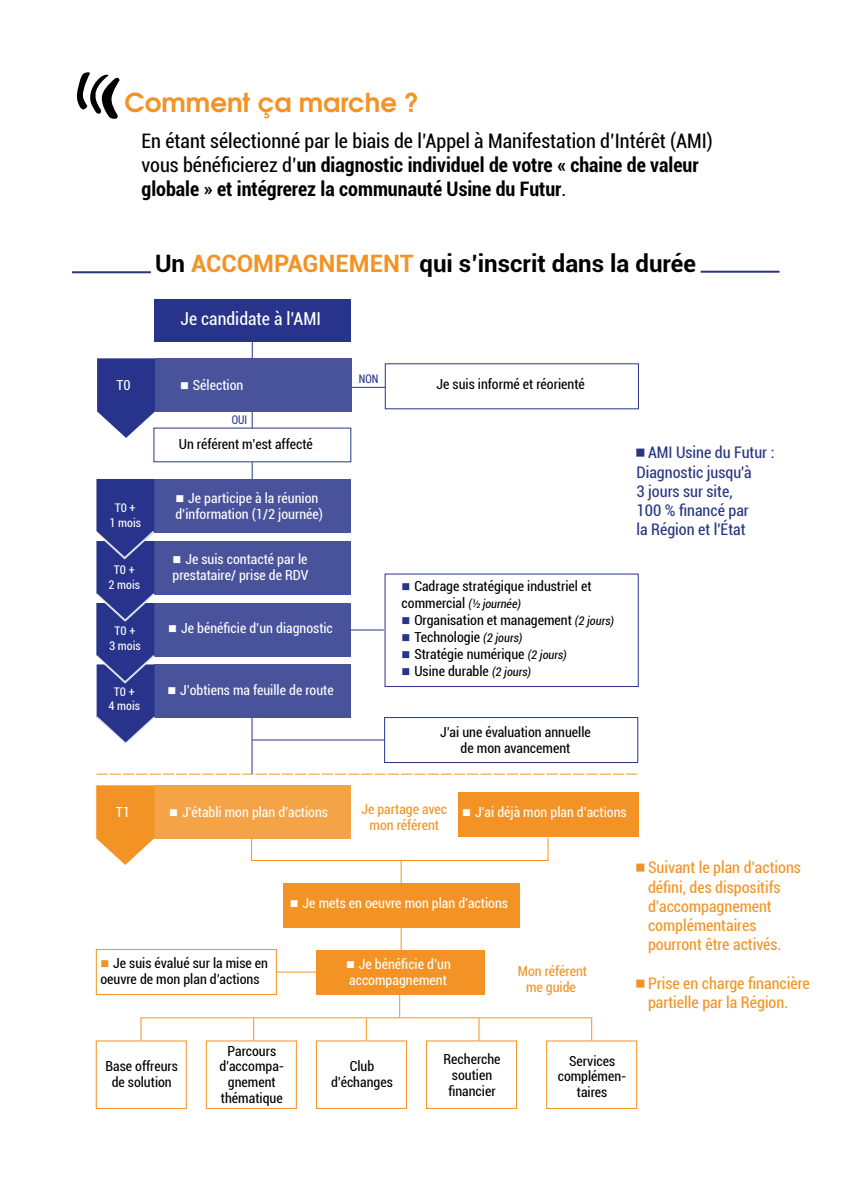
<style>
.page{position:relative;width:851px;height:1191px;background:#fff}
.page>*{position:absolute;margin:0;border:0;box-sizing:border-box;transform-origin:0 0}
.t1{font:700 26px "Te X Gyre Adventor";color:#f39325}
.t2{font:700 24px "Roboto";color:#000}
.t3{font:700 condensed 20px/24px "Roboto";color:#000}
.t4{font:condensed 17.8px "Roboto";color:#fff}
.t5{font:condensed 16px/19.2px "Roboto";color:#f39325}
.t6{font:condensed 16px/19.2px "Roboto";color:#283583}
.t7{font:condensed 13.8px/15.8px "Roboto";color:#000;text-align:center}
.t8{font:condensed 13.8px/15.8px "Roboto";color:#fff}
.t9{font:condensed 13.8px/15.8px "Roboto";color:#f39325;text-align:center}
.t10{font:condensed 11.8px/14.2px "Roboto";color:#fff;text-align:center}
.t11{font:condensed 11.8px "Roboto";color:#28348b;scale:.9 1}
.s1{font-weight:400}
.s2{color:#f39325}
.s3{color:#28348b}
.s4{font-style:italic;font-size:11.8px}
.s5{color:#fff}
</style>
<div class="page">
<svg style="left:399px;top:994px;width:1px;height:23px"></svg>
<hr style="left:140px;top:1017px;width:452px;height:1px;background:#f39325">
<svg style="left:140px;top:1018px;width:1px;height:22px"></svg>
<svg style="left:253px;top:1018px;width:1px;height:22px"></svg>
<svg style="left:366px;top:1018px;width:1px;height:22px"></svg>
<svg style="left:478px;top:1018px;width:1px;height:22px"></svg>
<svg style="left:591px;top:1018px;width:1px;height:22px"></svg>
<div style="left:96px;top:1040px;width:91px;height:69px;border:1px solid #f39325"></div>
<div style="left:206px;top:1040px;width:91px;height:69px;border:1px solid #f39325"></div>
<div style="left:316px;top:1040px;width:91px;height:69px;border:1px solid #f39325"></div>
<div style="left:426px;top:1040px;width:91px;height:69px;border:1px solid #f39325"></div>
<div style="left:546px;top:1040px;width:91px;height:69px;border:1px solid #f39325"></div>
<div style="left:316px;top:949px;width:168px;height:45px;background:#f39325"></div>
<div style="left:96px;top:949px;width:181px;height:46px;border:1px solid #f39325"></div>
<div style="left:283px;top:882px;width:236px;height:45px;background:#f39325"></div>
<svg style="left:400px;top:928px;width:1px;height:22px"></svg>
<svg style="left:547px;top:837px;width:1px;height:23px"></svg>
<hr style="left:251px;top:860px;width:297px;height:1px;background:#f39325">
<svg style="left:251px;top:838px;width:1px;height:22px"></svg>
<svg style="left:400px;top:861px;width:1px;height:22px"></svg>
<div style="left:458px;top:792px;width:180px;height:45px;background:#f39325"></div>
<div style="left:154px;top:785px;width:197px;height:53px;background:#f4a346"></div>
<svg style="left:96px;top:785px;width:58px;height:80px"></svg>
<svg style="left:97px;top:773px;width:540px;height:1px"></svg>
<hr style="left:251px;top:717px;width:1px;height:56px;background:#28348b">
<hr style="left:252px;top:739px;width:132px;height:1px;background:#28348b">
<div style="left:384px;top:717px;width:254px;height:46px;border:1px solid #28348b"></div>
<div style="left:154px;top:664px;width:197px;height:53px;background:#48539c"></div>
<div style="left:154px;top:603px;width:197px;height:53px;background:#48539c"></div>
<div style="left:154px;top:541px;width:197px;height:53px;background:#48539c"></div>
<div style="left:154px;top:479px;width:197px;height:53px;background:#48539c"></div>
<svg style="left:96px;top:479px;width:59px;height:265px;background:#3e4896"></svg>
<svg style="left:252px;top:411px;width:1px;height:17px"></svg>
<svg style="left:252px;top:462px;width:1px;height:17px"></svg>
<hr style="left:352px;top:387px;width:33px;height:1px;background:#28348b">
<div style="left:155px;top:358px;width:197px;height:53px;background:#48539c"></div>
<svg style="left:97px;top:358px;width:58px;height:82px"></svg>
<svg style="left:252px;top:342px;width:1px;height:16px"></svg>
<div style="left:154px;top:299px;width:196px;height:43px;background:#28348b"></div>
<hr style="left:350px;top:629px;width:34px;height:1px;background:#28348b">
<div style="left:384px;top:573px;width:254px;height:114px;border:1px solid #28348b"></div>
<hr style="left:276px;top:971px;width:45px;height:1px;background:#f39325">
<hr style="left:72px;top:271px;width:79px;height:2px;background:#283583">
<hr style="left:700px;top:271px;width:79px;height:2px;background:#283583">
<h1 class="t1" style="left:124px;top:80px;width:296px">Comment ça marche ?</h1>
<h3 class="t3" style="left:141px;top:128px;width:572px"><span class="s1">En étant sélectionné par le biais de l’Appel à Manifestation d’Intérêt (AMI) vous bénéficierez d’</span>un diagnostic individuel de votre « chaine de valeur globale » et intégrerez la communauté Usine du Futur<span class="s1">.</span></h3>
<h2 class="t2" style="left:155px;top:247px;width:542px">Un <span class="s2">ACCOMPAGNEMENT</span> qui s’inscrit dans la durée</h2>
<p class="t4" style="left:180px;top:306px;width:142px">Je candidate à l’AMI</p>
<p class="t8" style="left:116px;top:376px;width:16px">T0</p>
<p class="t8" style="left:180px;top:376px;width:65px">■ Sélection</p>
<p class="t11" style="left:232px;top:411px;width:19px">OUI</p>
<p class="t10" style="left:109px;top:501px;width:33px">T0 +<br>1 mois</p>
<p class="t10" style="left:108px;top:562px;width:33px">T0 +<br>2 mois</p>
<p class="t7" style="left:179px;top:436px;width:135px">Un référent m’est affecté</p>
<p class="t8" style="left:175px;top:489px;width:149px">■ Je participe à la réunion d’information (1/2 journée)</p>
<p class="t8" style="left:172px;top:550px;width:137px">■ Je suis contacté par le prestataire/ prise de RDV</p>
<p class="t10" style="left:114px;top:623px;width:22px">T0 +</p>
<p class="t8" style="left:168px;top:619px;width:166px">■ Je bénéficie d’un diagnostic</p>
<p class="t10" style="left:109px;top:638px;width:33px">3 mois</p>
<p class="t10" style="left:114px;top:684px;width:22px">T0 +</p>
<p class="t8" style="left:167px;top:681px;width:168px">■ J’obtiens ma feuille de route</p>
<p class="t10" style="left:108px;top:698px;width:33px">4 mois</p>
<p class="t11" style="left:359px;top:370px;width:23px">NON</p>
<p class="t7" style="left:436px;top:375px;width:150px">Je suis informé et réorienté</p>
<p class="t7" style="left:401px;top:577px;width:191px;line-height:16.8px;text-align:left"><span class="s3">■</span> Cadrage stratégique industriel et commercial <span class="s4">(½ journée)</span></p>
<p class="t7" style="left:401px;top:612px;width:214px"><span class="s3">■</span> Organisation et management <span class="s4">(2 jours)</span></p>
<p class="t7" style="left:401px;top:629px;width:122px"><span class="s3">■</span> Technologie <span class="s4">(2 jours)</span></p>
<p class="t7" style="left:401px;top:645px;width:167px"><span class="s3">■</span> Stratégie numérique <span class="s4">(2 jours)</span></p>
<p class="t7" style="left:401px;top:662px;width:131px"><span class="s3">■</span> Usine durable <span class="s4">(2 jours)</span></p>
<p class="t7" style="left:440px;top:724px;width:152px">J’ai une évaluation annuelle de mon avancement</p>
<p class="t6" style="left:636px;top:442px;width:139px;text-indent:12px">AMI Usine du Futur :<br>Diagnostic jusqu'à<br>3 jours sur site,<br>100 % financé par<br>la Région et l'État</p>
<p class="t8" style="left:116px;top:803px;width:16px">T1</p>
<p class="t8" style="left:169px;top:803px;width:160px">■ J’établi mon plan d’actions</p>
<p class="t9" style="left:369px;top:805px;width:258px;line-height:13px;text-align:left;text-indent:-8px">Je partage avec <span class="s5">■ J’ai déjà mon plan d’actions </span>mon référent</p>
<p class="t7" style="left:100px;top:955px;width:169px;text-align:left"><span class="s2">■</span> Je suis évalué sur la mise en oeuvre de mon plan d’actions</p>
<p class="t8" style="left:290px;top:894px;width:220px">■ Je mets en oeuvre mon plan d’actions</p>
<p class="t8" style="left:346px;top:955px;width:106px">■ Je bénéficie d’un accompagnement</p>
<p class="t9" style="left:518px;top:962px;width:71px">Mon référent me guide</p>
<p class="t7" style="left:105px;top:1058px;width:74px">Base offreurs de solution</p>
<p class="t7" style="left:219px;top:1042px;width:66px">Parcours d’accompa&shy;gnement thématique</p>
<p class="t7" style="left:331px;top:1058px;width:63px">Club d’échanges</p>
<p class="t7" style="left:443px;top:1050px;width:59px">Recherche soutien financier</p>
<p class="t7" style="left:557px;top:1052px;width:70px">Services complémen&shy;taires</p>
<p class="t5" style="left:648px;top:857px;width:154px">Suivant le plan d’actions défini, des dispositifs d’accompagnement complémentaires pourront être activés.</p>
<p class="t5" style="left:648px;top:972px;width:163px">Prise en charge financière partielle par la Région.</p>
</div>
